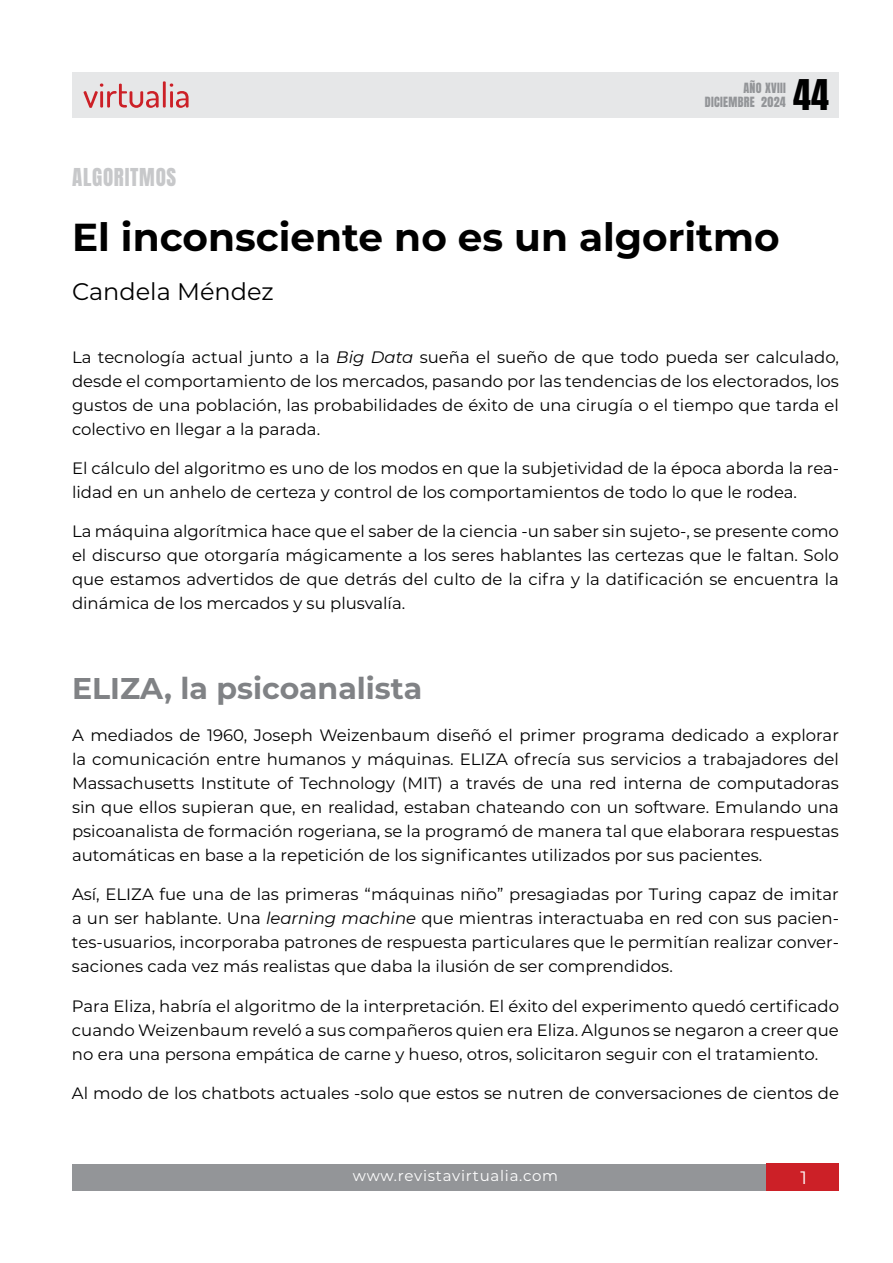
<style>
.page{position:relative;width:893px;height:1263px;background:#fff}
.page>*{position:absolute;margin:0;border:0;box-sizing:border-box;transform-origin:0 0}
.t1{font:700 39px "Montserrat";color:#000}
.t2{font:36px "Anton";color:#000}
.t3{font:700 30px "Montserrat";color:#808285}
.t4{font:24px "Montserrat";color:#000}
.t5{font:21px "Anton";letter-spacing:.035em;color:#c7c8ca}
.t6{font:18px "Montserrat";color:#fff}
.t7{font:16.5px/24px "Montserrat";color:#000;text-align:justify}
.t8{font:15px "Montserrat";letter-spacing:.05em;color:#fff}
.t9{font:12px/14.4px "Anton";letter-spacing:.025em;color:#939598;text-align:right}
.s1{font-style:italic}
</style>
<div class="page">
<div style="left:72px;top:1164px;width:750px;height:27px;background:#939598"></div>
<div style="left:767px;top:1164px;width:72px;height:27px;background:#cc2027"></div>
<div style="left:72px;top:72px;width:767px;height:45px;background:#e6e7e8"></div>
<svg style="left:84px;top:81px;width:105px;height:27px"></svg>
<h2 class="t2" style="left:793px;top:76px;width:37px">44</h2>
<p class="t9" style="left:705px;top:82px;width:82px">AÑO XVIII<br>DICIEMBRE 2024</p>
<p class="t5" style="left:72px;top:166px;width:106px">ALGORITMOS</p>
<h1 class="t1" style="left:72px;top:209px;width:709px">El inconsciente no es un algoritmo</h1>
<h3 class="t4" style="left:72px;top:275px;width:203px">Candela Méndez</h3>
<p class="t7" style="left:72px;top:345px;width:768px">La tecnología actual junto a la <span class="s1">Big Data</span> sueña el sueño de que todo pueda ser calculado, desde el comportamiento de los mercados, pasando por las tendencias de los electorados, los gustos de una población, las probabilidades de éxito de una cirugía o el tiempo que tarda el colectivo en llegar a la parada.</p>
<p class="t7" style="left:72px;top:456px;width:769px">El cálculo del algoritmo es uno de los modos en que la subjetividad de la época aborda la rea&shy;lidad en un anhelo de certeza y control de los comportamientos de todo lo que le rodea.</p>
<p class="t7" style="left:72px;top:519px;width:768px">La máquina algorítmica hace que el saber de la ciencia -un saber sin sujeto-, se presente como el discurso que otorgaría mágicamente a los seres hablantes las certezas que le faltan. Solo que estamos advertidos de que detrás del culto de la cifra y la datificación se encuentra la dinámica de los mercados y su plusvalía.</p>
<h3 class="t3" style="left:72px;top:667px;width:352px">ELIZA, la psicoanalista</h3>
<p class="t7" style="left:72px;top:723px;width:768px">A mediados de 1960, Joseph Weizenbaum diseñó el primer programa dedicado a explorar la comunicación entre humanos y máquinas. ELIZA ofrecía sus servicios a trabajadores del Massachusetts Institute of Technology (MIT) a través de una red interna de computadoras sin que ellos supieran que, en realidad, estaban chateando con un software. Emulando una psicoanalista de formación rogeriana, se la programó de manera tal que elaborara respuestas automáticas en base a la repetición de los significantes utilizados por sus pacientes.</p>
<p class="t7" style="left:72px;top:882px;width:768px">Así, ELIZA fue una de las primeras “máquinas niño” presagiadas por Turing capaz de imitar a un ser hablante. Una <span class="s1">learning machine</span> que mientras interactuaba en red con sus pacien&shy;tes-usuarios, incorporaba patrones de respuesta particulares que le permitían realizar conver&shy;saciones cada vez más realistas que daba la ilusión de ser comprendidos.</p>
<p class="t7" style="left:72px;top:993px;width:768px">Para Eliza, habría el algoritmo de la interpretación. El éxito del experimento quedó certificado cuando Weizenbaum reveló a sus compañeros quien era Eliza. Algunos se negaron a creer que no era una persona empática de carne y hueso, otros, solicitaron seguir con el tratamiento.</p>
<p class="t7" style="left:72px;top:1080px;width:769px">Al modo de los chatbots actuales -solo que estos se nutren de conversaciones de cientos de</p>
<p class="t8" style="left:353px;top:1165px;width:207px">www.revistavirtualia.com</p>
<p class="t6" style="left:800px;top:1165px;width:8px">1</p>
</div>
